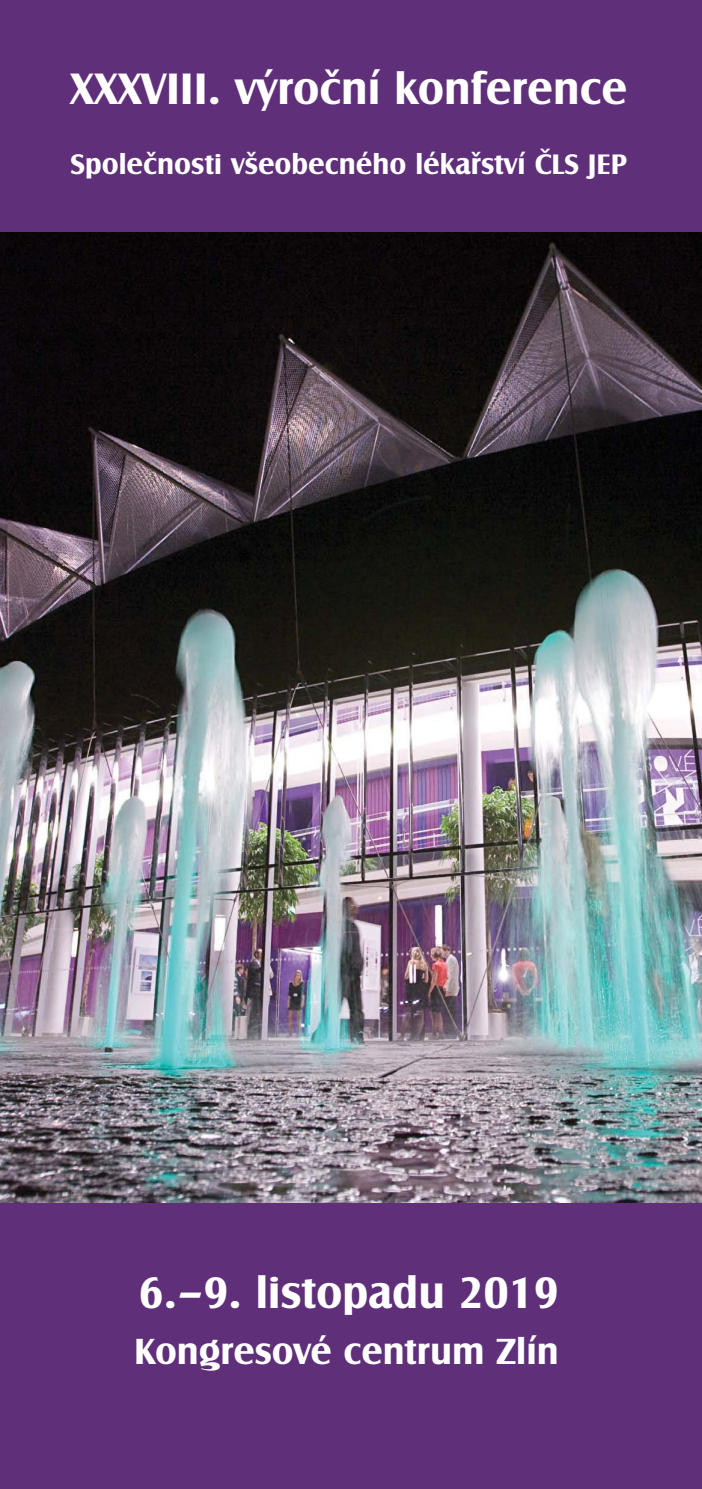
<style>
.page{position:relative;width:702px;height:1489px;background:#fff}
.page>*{position:absolute;margin:0;border:0;box-sizing:border-box;transform-origin:0 0}
.t1{font:700 45.5px "Castle TCE";color:#fff}
.t2{font:700 37.75px "Castle TCE";color:#fff}
.t3{font:700 29.25px "Castle TCE";color:#fff}
</style>
<div class="page">
<div style="left:0;top:0;width:702px;height:1488px;background:#5f2f7a"></div>
<img style="left:0;top:232px;width:702px;height:970px">
<p class="t1" style="left:70px;top:62px;width:558px">XXXVIII. výroční konference</p>
<p class="t3" style="left:70px;top:147px;width:558px">Společnosti všeobecného lékařství ČLS JEP</p>
<p class="t1" style="left:139px;top:1265px;width:421px">6.–9. listopadu 2019</p>
<p class="t2" style="left:134px;top:1329px;width:426px">Kongresové centrum Zlín</p>
</div>
